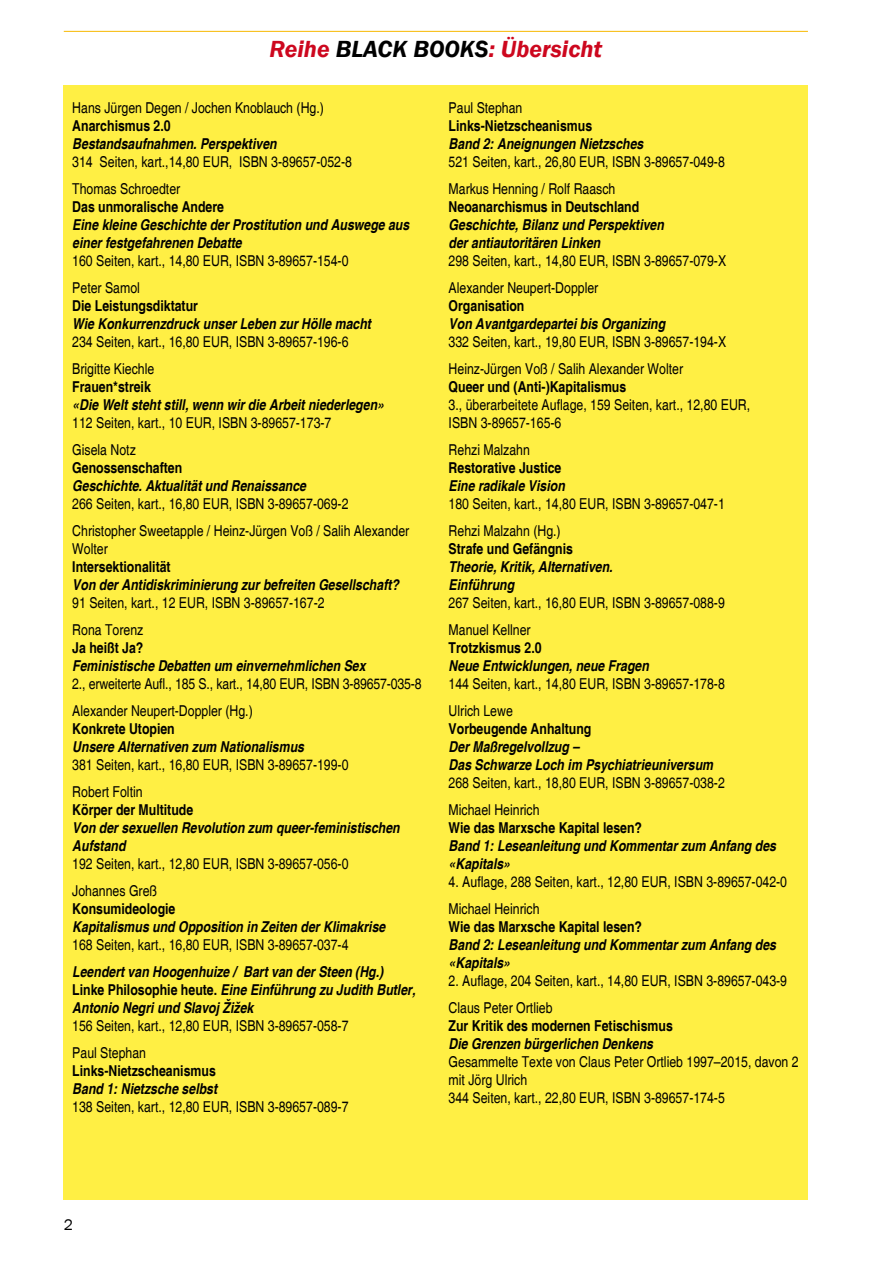
<style>
.page{position:relative;width:893px;height:1263px;background:#fff}
.page>*{position:absolute;margin:0;border:0;box-sizing:border-box;transform-origin:0 0}
.t1{font:italic 600 24px "Franklin Gothic";color:#cd071e}
.t2{font:15.75px "Franklin Gothic";color:#000}
.t3{font:condensed 15px/27px "Helvetica";color:#000}
.t4{font:italic 700 condensed 15px/18px "Helvetica";color:#000}
.t5{font:700 condensed 15px "Helvetica";color:#000}
.s1{color:#000}
.s2{font-style:normal}
</style>
<div class="page">
<div style="left:64px;top:85px;width:744px;height:1114px;background:#ffef44"></div>
<hr style="left:64px;top:31px;width:744px;height:1px;background:#f7b800">
<h1 class="t1" style="left:269px;top:34px;width:334px">Reihe <span class="s1">BLACK BOOKS</span>: Übersicht</h1>
<p class="t3" style="left:72px;top:94px;width:253px">Hans Jürgen Degen / Jochen Knoblauch (Hg.)</p>
<p class="t5" style="left:72px;top:117px;width:100px">Anarchismus 2.0</p>
<p class="t4" style="left:72px;top:135px;width:206px">Bestandsaufnahmen. Perspektiven</p>
<p class="t3" style="left:72px;top:148px;width:281px">314 Seiten, kart.,14,80 EUR, ISBN 3-89657-052-8<br>Thomas Schroedter</p>
<p class="t5" style="left:72px;top:198px;width:153px">Das unmoralische Andere</p>
<p class="t4" style="left:72px;top:216px;width:339px">Eine kleine Geschichte der Prostitution und Auswege aus einer festgefahrenen Debatte</p>
<p class="t3" style="left:72px;top:247px;width:278px">160 Seiten, kart., 14,80 EUR, ISBN 3-89657-154-0<br>Peter Samol</p>
<p class="t5" style="left:72px;top:297px;width:127px">Die Leistungsdiktatur</p>
<p class="t4" style="left:72px;top:315px;width:300px">Wie Konkurrenzdruck unser Leben zur Hölle macht</p>
<p class="t3" style="left:72px;top:328px;width:278px">234 Seiten, kart., 16,80 EUR, ISBN 3-89657-196-6<br>Brigitte Kiechle</p>
<p class="t5" style="left:72px;top:378px;width:80px">Frauen*streik</p>
<p class="t4" style="left:72px;top:396px;width:313px">«Die Welt steht still, wenn wir die Arbeit niederlegen»</p>
<p class="t3" style="left:72px;top:409px;width:261px">112 Seiten, kart., 10 EUR, ISBN 3-89657-173-7<br>Gisela Notz</p>
<p class="t5" style="left:72px;top:459px;width:112px">Genossenschaften</p>
<p class="t4" style="left:72px;top:477px;width:235px">Geschichte. Aktualität und Renaissance</p>
<p class="t3" style="left:72px;top:490px;width:339px">266 Seiten, kart., 16,80 EUR, ISBN 3-89657-069-2<br>Christopher Sweetapple / Heinz-Jürgen Voß / Salih Alexander</p>
<p class="t3" style="left:72px;top:535px;width:37px">Wolter</p>
<p class="t5" style="left:72px;top:558px;width:100px">Intersektionalität</p>
<p class="t4" style="left:72px;top:576px;width:328px">Von der Antidiskriminierung zur befreiten Gesellschaft?</p>
<p class="t3" style="left:72px;top:589px;width:254px">91 Seiten, kart., 12 EUR, ISBN 3-89657-167-2<br>Rona Torenz</p>
<p class="t5" style="left:72px;top:639px;width:73px">Ja heißt Ja?</p>
<p class="t4" style="left:72px;top:657px;width:295px">Feministische Debatten um einvernehmlichen Sex</p>
<p class="t3" style="left:72px;top:670px;width:351px">2., erweiterte Aufl., 185 S., kart., 14,80 EUR, ISBN 3-89657-035-8<br>Alexander Neupert-Doppler (Hg.)</p>
<p class="t5" style="left:72px;top:720px;width:104px">Konkrete Utopien</p>
<p class="t4" style="left:72px;top:738px;width:233px">Unsere Alternativen zum Nationalismus</p>
<p class="t3" style="left:72px;top:751px;width:278px">381 Seiten, kart., 16,80 EUR, ISBN 3-89657-199-0<br>Robert Foltin</p>
<p class="t5" style="left:72px;top:801px;width:122px">Körper der Multitude</p>
<p class="t4" style="left:72px;top:819px;width:329px">Von der sexuellen Revolution zum queer-feministischen<br>Aufstand</p>
<p class="t3" style="left:72px;top:850px;width:278px">192 Seiten, kart., 12,80 EUR, ISBN 3-89657-056-0<br>Johannes Greß</p>
<p class="t5" style="left:72px;top:900px;width:105px">Konsumideologie</p>
<p class="t4" style="left:72px;top:918px;width:315px">Kapitalismus und Opposition in Zeiten der Klimakrise</p>
<p class="t3" style="left:72px;top:931px;width:278px">168 Seiten, kart., 16,80 EUR, ISBN 3-89657-037-4</p>
<p class="t4" style="left:72px;top:963px;width:345px">Leendert van Hoogenhuize / Bart van der Steen (Hg.)<br><span class="s2">Linke Philosophie heute.</span> Eine Einführung zu Judith Butler,<br>Antonio Negri und Slavoj Žižek</p>
<p class="t3" style="left:72px;top:1012px;width:278px">156 Seiten, kart., 12,80 EUR, ISBN 3-89657-058-7<br>Paul Stephan</p>
<p class="t5" style="left:72px;top:1062px;width:145px">Links-Nietzscheanismus</p>
<p class="t4" style="left:72px;top:1080px;width:146px">Band 1: Nietzsche selbst</p>
<p class="t3" style="left:72px;top:1093px;width:278px">138 Seiten, kart., 12,80 EUR, ISBN 3-89657-089-7</p>
<p class="t3" style="left:449px;top:94px;width:75px">Paul Stephan</p>
<p class="t5" style="left:449px;top:117px;width:145px">Links-Nietzscheanismus</p>
<p class="t4" style="left:449px;top:135px;width:196px">Band 2: Aneignungen Nietzsches</p>
<p class="t3" style="left:449px;top:148px;width:278px">521 Seiten, kart., 26,80 EUR, ISBN 3-89657-049-8<br>Markus Henning / Rolf Raasch</p>
<p class="t5" style="left:449px;top:198px;width:192px">Neoanarchismus in Deutschland</p>
<p class="t4" style="left:449px;top:216px;width:217px">Geschichte, Bilanz und Perspektiven der antiautoritären Linken</p>
<p class="t3" style="left:449px;top:247px;width:279px">298 Seiten, kart., 14,80 EUR, ISBN 3-89657-079-X<br>Alexander Neupert-Doppler</p>
<p class="t5" style="left:449px;top:297px;width:77px">Organisation</p>
<p class="t4" style="left:449px;top:315px;width:218px">Von Avantgardepartei bis Organizing</p>
<p class="t3" style="left:449px;top:328px;width:279px">332 Seiten, kart., 19,80 EUR, ISBN 3-89657-194-X<br>Heinz-Jürgen Voß / Salih Alexander Wolter</p>
<p class="t5" style="left:449px;top:378px;width:179px">Queer und (Anti-)Kapitalismus</p>
<p class="t3" style="left:449px;top:396px;width:303px;line-height:18px">3., überarbeitete Auflage, 159 Seiten, kart., 12,80 EUR,<br>ISBN 3-89657-165-6</p>
<p class="t3" style="left:449px;top:436px;width:83px">Rehzi Malzahn</p>
<p class="t5" style="left:449px;top:459px;width:114px">Restorative Justice</p>
<p class="t4" style="left:449px;top:477px;width:118px">Eine radikale Vision</p>
<p class="t3" style="left:449px;top:490px;width:278px">180 Seiten, kart., 14,80 EUR, ISBN 3-89657-047-1<br>Rehzi Malzahn (Hg.)</p>
<p class="t5" style="left:449px;top:540px;width:126px">Strafe und Gefängnis</p>
<p class="t4" style="left:449px;top:558px;width:166px">Theorie, Kritik, Alternativen.<br>Einführung</p>
<p class="t3" style="left:449px;top:589px;width:278px">267 Seiten, kart., 16,80 EUR, ISBN 3-89657-088-9<br>Manuel Kellner</p>
<p class="t5" style="left:449px;top:639px;width:94px">Trotzkismus 2.0</p>
<p class="t4" style="left:449px;top:657px;width:202px">Neue Entwicklungen, neue Fragen</p>
<p class="t3" style="left:449px;top:670px;width:278px">144 Seiten, kart., 14,80 EUR, ISBN 3-89657-178-8<br>Ulrich Lewe</p>
<p class="t5" style="left:449px;top:720px;width:144px">Vorbeugende Anhaltung</p>
<p class="t4" style="left:449px;top:738px;width:266px">Der Maßregelvollzug –<br>Das Schwarze Loch im Psychiatrieuniversum</p>
<p class="t3" style="left:449px;top:769px;width:278px">268 Seiten, kart., 18,80 EUR, ISBN 3-89657-038-2<br>Michael Heinrich</p>
<p class="t5" style="left:449px;top:819px;width:195px">Wie das Marxsche Kapital lesen?</p>
<p class="t4" style="left:449px;top:837px;width:329px">Band 1: Leseanleitung und Kommentar zum Anfang des «Kapitals»</p>
<p class="t3" style="left:449px;top:868px;width:340px">4. Auflage, 288 Seiten, kart., 12,80 EUR, ISBN 3-89657-042-0<br>Michael Heinrich</p>
<p class="t5" style="left:449px;top:918px;width:195px">Wie das Marxsche Kapital lesen?</p>
<p class="t4" style="left:449px;top:936px;width:329px">Band 2: Leseanleitung und Kommentar zum Anfang des «Kapitals»</p>
<p class="t3" style="left:449px;top:967px;width:340px">2. Auflage, 204 Seiten, kart., 14,80 EUR, ISBN 3-89657-043-9<br>Claus Peter Ortlieb</p>
<p class="t5" style="left:449px;top:1017px;width:226px">Zur Kritik des modernen Fetischismus</p>
<p class="t4" style="left:449px;top:1035px;width:206px">Die Grenzen bürgerlichen Denkens</p>
<p class="t3" style="left:449px;top:1053px;width:352px;line-height:18px">Gesammelte Texte von Claus Peter Ortlieb 1997–2015, davon 2 mit Jörg Ulrich<br>344 Seiten, kart., 22,80 EUR, ISBN 3-89657-174-5</p>
<p class="t2" style="left:64px;top:1215px;width:11px">2</p>
</div>
